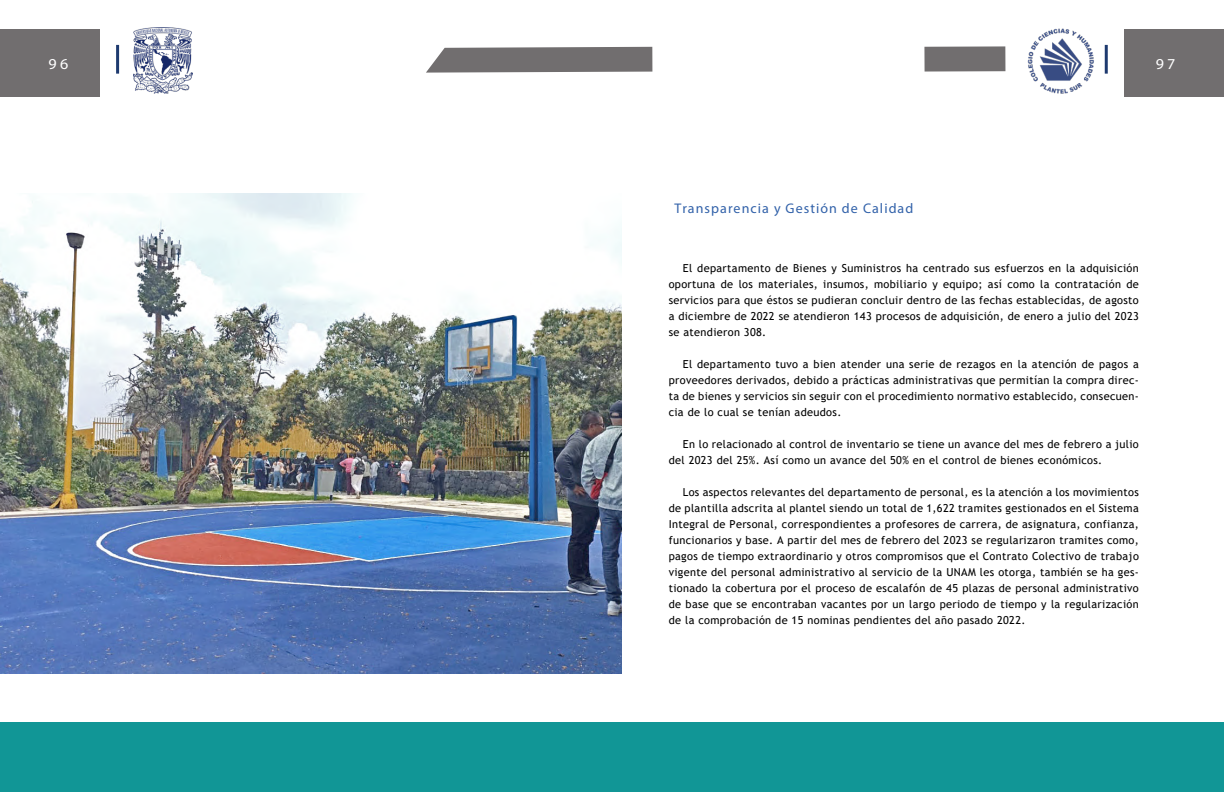
<style>
.page{position:relative;width:1224px;height:792px;background:#fff}
.page>*{position:absolute;margin:0;border:0;box-sizing:border-box;transform-origin:0 0}
.t1{font:15.2px "Myriad Pro";color:#fff;scale:1.05 1}
.t2{font:14px "Myriad Pro";letter-spacing:.075em;color:#3161a9}
.t3{font:11px/16px "Trebuchet MS";letter-spacing:.03em;color:#000;text-align:justify}
</style>
<div class="page">
<img style="left:134px;top:28px;width:59px;height:66px">
<svg style="left:426px;top:47px;width:226px;height:26px;background:#7d7a7b"></svg>
<svg style="left:924px;top:46px;width:81px;height:26px;background:#787576"></svg>
<hr style="left:116px;top:45px;width:3px;height:29px;background:#1e3a6f">
<img style="left:1027px;top:28px;width:67px;height:66px">
<div style="left:1124px;top:29px;width:100px;height:68px;background:#716e6f"></div>
<div style="left:0;top:29px;width:100px;height:68px;background:#716e6f"></div>
<hr style="left:1105px;top:45px;width:3px;height:29px;background:#1e3a6f">
<div style="left:0;top:723px;width:1224px;height:69px;background:#119696"></div>
<img style="left:0;top:193px;width:621px;height:481px">
<h1 class="t1" style="left:49px;top:54px;width:20px">96</h1>
<h1 class="t1" style="left:1156px;top:54px;width:20px">97</h1>
<p class="t2" style="left:674px;top:199px;width:240px">Transparencia y Gestión de Calidad</p>
<p class="t3" style="left:669px;top:260px;width:472px;text-indent:14px">El departamento de Bienes y Suministros ha centrado sus esfuerzos en la adquisición oportuna de los materiales, insumos, mobiliario y equipo; así como la contratación de servicios para que éstos se pudieran concluir dentro de las fechas establecidas, de agosto a diciembre de 2022 se atendieron 143 procesos de adquisición, de enero a julio del 2023 se atendieron 308.</p>
<p class="t3" style="left:669px;top:356px;width:472px;text-indent:14px">El departamento tuvo a bien atender una serie de rezagos en la atención de pagos a proveedores derivados, debido a prácticas administrativas que permitían la compra direc&shy;ta de bienes y servicios sin seguir con el procedimiento normativo establecido, consecuen&shy;cia de lo cual se tenían adeudos.</p>
<p class="t3" style="left:669px;top:436px;width:472px;text-indent:14px">En lo relacionado al control de inventario se tiene un avance del mes de febrero a julio del 2023 del 25%. Así como un avance del 50% en el control de bienes económicos.</p>
<p class="t3" style="left:669px;top:484px;width:472px;text-indent:14px">Los aspectos relevantes del departamento de personal, es la atención a los movimientos de plantilla adscrita al plantel siendo un total de 1,622 tramites gestionados en el Sistema Integral de Personal, correspondientes a profesores de carrera, de asignatura, confianza, funcionarios y base. A partir del mes de febrero del 2023 se regularizaron tramites como, pagos de tiempo extraordinario y otros compromisos que el Contrato Colectivo de trabajo vigente del personal administrativo al servicio de la UNAM les otorga, también se ha ges&shy;tionado la cobertura por el proceso de escalafón de 45 plazas de personal administrativo de base que se encontraban vacantes por un largo periodo de tiempo y la regularización de la comprobación de 15 nominas pendientes del año pasado 2022.</p>
</div>
